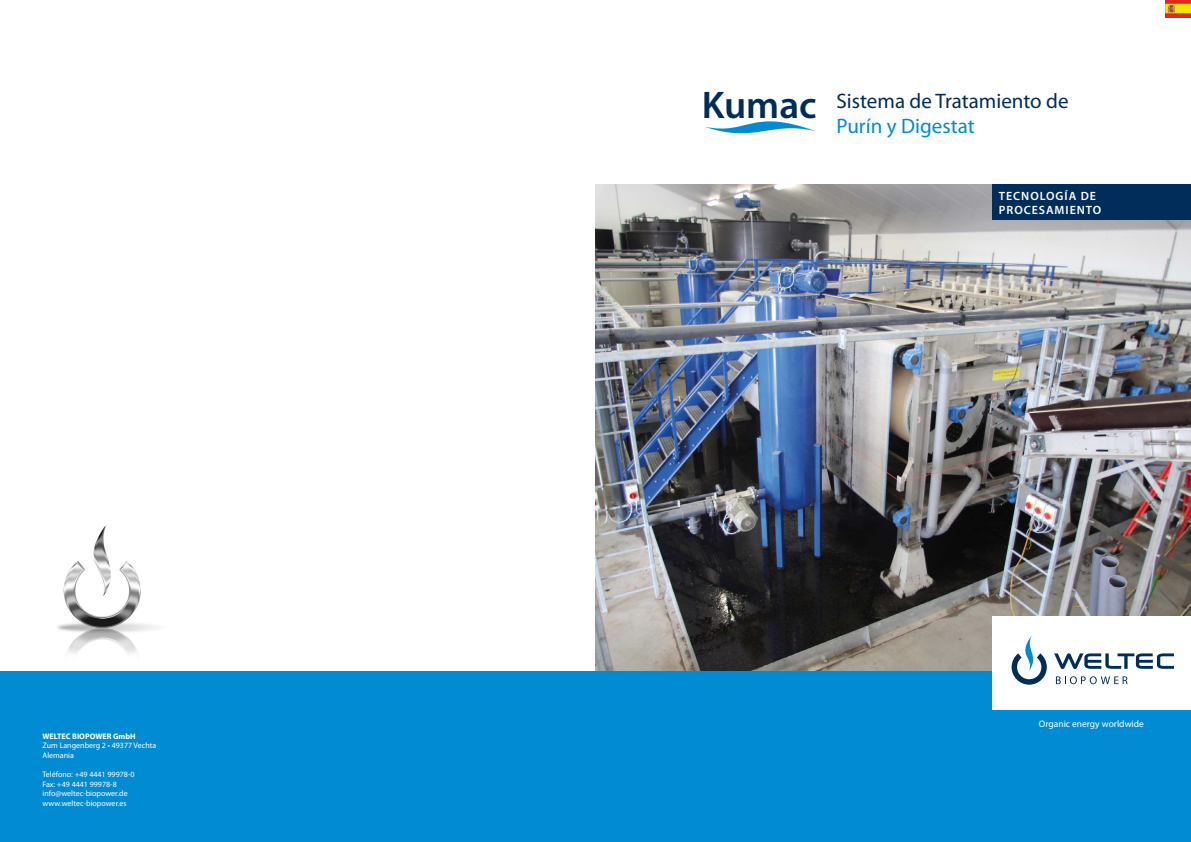
<style>
.page{position:relative;width:1191px;height:842px;background:#fff}
.page>*{position:absolute;margin:0;border:0;box-sizing:border-box;transform-origin:0 0}
.t1{font:21px/25.2px "Myriad Pro";color:#002d59}
.t2{font:600 12px/14.4px "Myriad Pro";letter-spacing:.08em;color:#fff}
.t3{font:9.5px "Myriad Pro";color:#fff}
.t4{font:8px/9.6px "Myriad Pro";color:#fff}
.t5{font:700 8px "Myriad Pro";color:#fff}
.s1{font-weight:600;font-size:38.7px}
.s2{color:#008bd2}
</style>
<div class="page">
<img style="left:595px;top:185px;width:596px;height:487px">
<img style="left:57px;top:525px;width:99px;height:129px">
<div style="left:0;top:672px;width:1191px;height:170px;background:#008bd2"></div>
<div style="left:992px;top:617px;width:199px;height:93px;background:#fff"></div>
<svg style="left:1011px;top:636px;width:35px;height:49px"></svg>
<svg style="left:1054px;top:653px;width:120px;height:16px"></svg>
<svg style="left:1056px;top:676px;width:71px;height:8px"></svg>
<svg style="left:705px;top:121px;width:110px;height:12px"></svg>
<div style="left:992px;top:184px;width:199px;height:36px;background:#002d59"></div>
<svg style="left:1165px;top:0;width:26px;height:18px"></svg>
<p class="t5" style="left:43px;top:731px;width:95px">WELTEC BIOPOWER GmbH</p>
<p class="t4" style="left:43px;top:741px;width:115px">Zum Langenberg 2 • 49377 Vechta<br>Alemania</p>
<p class="t4" style="left:43px;top:769px;width:93px">Teléfono: +49 4441 99978-0<br>Fax: +49 4441 99978-8 info@weltec-biopower.de www.weltec-biopower.es</p>
<h1 class="t1" style="left:836px;top:88px;width:234px;text-indent:-135px"><span class="s1">Kumac</span> Sistema de Tratamiento de<br><span class="s2">Purín y Digestat</span></h1>
<h2 class="t2" style="left:999px;top:188px;width:104px">TECNOLOGÍA DE<br>PROCESAMIENTO</h2>
<p class="t3" style="left:1039px;top:718px;width:107px">Organic energy worldwide</p>
</div>
